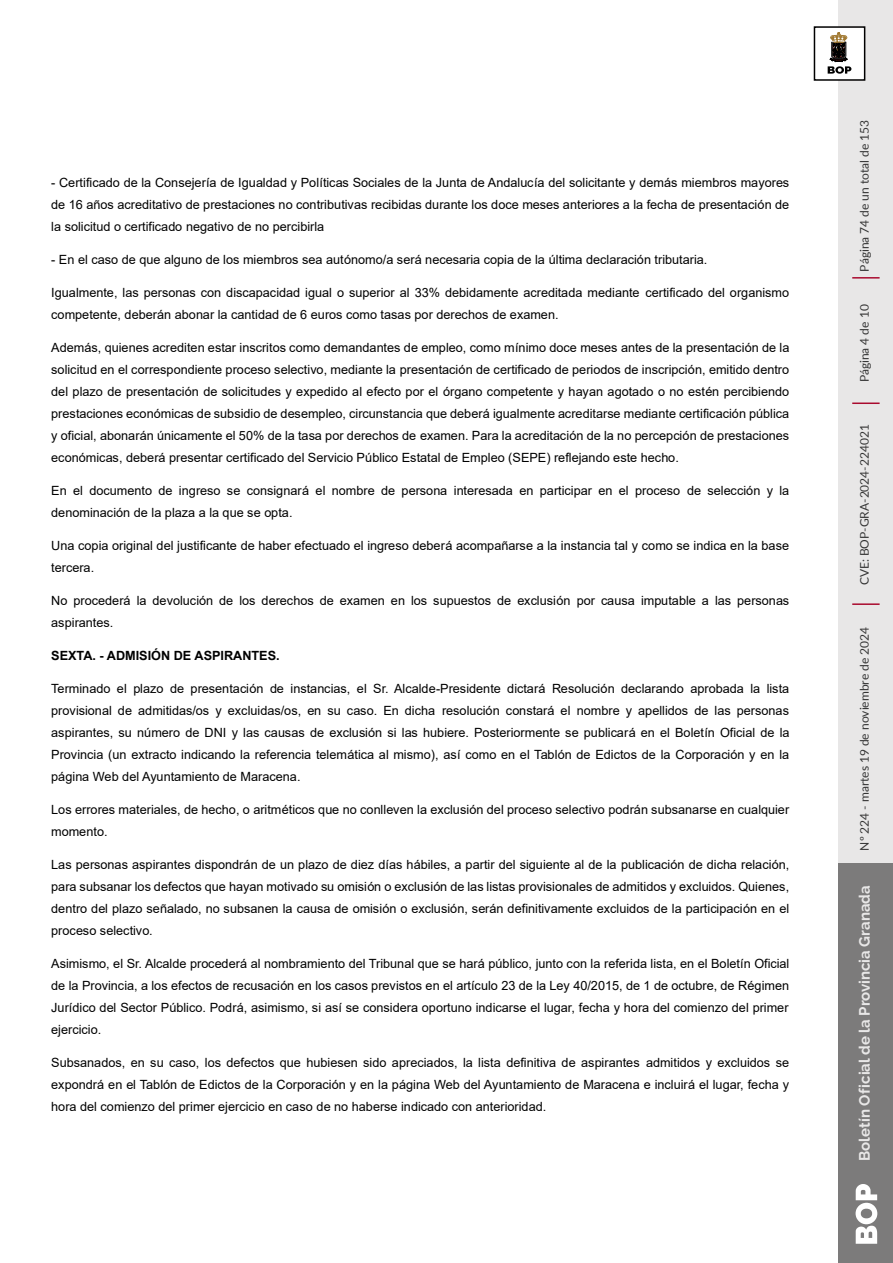
<style>
.page{position:relative;width:893px;height:1263px;background:#fff}
.page>*{position:absolute;margin:0;border:0;box-sizing:border-box;transform-origin:0 0}
.t1{font:700 15px "Raleway";color:#e8e7e7}
.t2{font:12.75px/21.9px "Arial";letter-spacing:.005em;color:#000;text-align:justify}
.t3{font:700 12.75px "Arial";color:#000}
.t4{font:12px "Lato";color:#333}
</style>
<div class="page">
<div style="left:839px;top:0;width:54px;height:1263px;background:#e8e7e7"></div>
<div style="left:839px;top:863px;width:54px;height:400px;background:#7c7b7b"></div>
<svg style="left:856px;top:1184px;width:21px;height:60px"></svg>
<div style="left:814px;top:27px;width:51px;height:53px;background:#fff"></div>
<div style="left:814px;top:26px;width:51px;height:55px;border:2px solid #000"></div>
<svg style="left:827px;top:28px;width:24px;height:46px"></svg>
<hr style="left:852px;top:402px;width:28px;height:2px;background:#a90a2e">
<hr style="left:852px;top:277px;width:28px;height:2px;background:#a90a2e">
<hr style="left:852px;top:603px;width:28px;height:2px;background:#a90a2e">
<p class="t2" style="left:51px;top:172px;width:740px">- Certificado de la Consejería de Igualdad y Políticas Sociales de la Junta de Andalucía del solicitante y demás miembros mayores de 16 años acreditativo de prestaciones no contributivas recibidas durante los doce meses anteriores a la fecha de presentación de la solicitud o certificado negativo de no percibirla</p>
<p class="t2" style="left:51px;top:249px;width:658px">- En el caso de que alguno de los miembros sea autónomo/a será necesaria copia de la última declaración tributaria.</p>
<p class="t2" style="left:51px;top:282px;width:739px">Igualmente, las personas con discapacidad igual o superior al 33% debidamente acreditada mediante certificado del organismo competente, deberán abonar la cantidad de 6 euros como tasas por derechos de examen.</p>
<p class="t2" style="left:51px;top:337px;width:740px">Además, quienes acrediten estar inscritos como demandantes de empleo, como mínimo doce meses antes de la presentación de la solicitud en el correspondiente proceso selectivo, mediante la presentación de certificado de periodos de inscripción, emitido dentro del plazo de presentación de solicitudes y expedido al efecto por el órgano competente y hayan agotado o no estén percibiendo prestaciones económicas de subsidio de desempleo, circunstancia que deberá igualmente acreditarse mediante certificación pública y oficial, abonarán únicamente el 50% de la tasa por derechos de examen. Para la acreditación de la no percepción de prestaciones económicas, deberá presentar certificado del Servicio Público Estatal de Empleo (SEPE) reflejando este hecho.</p>
<p class="t2" style="left:51px;top:480px;width:740px">En el documento de ingreso se consignará el nombre de persona interesada en participar en el proceso de selección y la denominación de la plaza a la que se opta.</p>
<p class="t2" style="left:51px;top:535px;width:739px">Una copia original del justificante de haber efectuado el ingreso deberá acompañarse a la instancia tal y como se indica en la base tercera.</p>
<p class="t2" style="left:51px;top:590px;width:739px">No procederá la devolución de los derechos de examen en los supuestos de exclusión por causa imputable a las personas aspirantes.</p>
<p class="t3" style="left:51px;top:649px;width:230px">SEXTA. - ADMISIÓN DE ASPIRANTES.</p>
<p class="t2" style="left:51px;top:678px;width:740px">Terminado el plazo de presentación de instancias, el Sr. Alcalde-Presidente dictará Resolución declarando aprobada la lista provisional de admitidas/os y excluidas/os, en su caso. En dicha resolución constará el nombre y apellidos de las personas aspirantes, su número de DNI y las causas de exclusión si las hubiere. Posteriormente se publicará en el Boletín Oficial de la Provincia (un extracto indicando la referencia telemática al mismo), así como en el Tablón de Edictos de la Corporación y en la página Web del Ayuntamiento de Maracena.</p>
<p class="t2" style="left:51px;top:799px;width:740px">Los errores materiales, de hecho, o aritméticos que no conlleven la exclusión del proceso selectivo podrán subsanarse en cualquier momento.</p>
<p class="t2" style="left:51px;top:854px;width:740px">Las personas aspirantes dispondrán de un plazo de diez días hábiles, a partir del siguiente al de la publicación de dicha relación, para subsanar los defectos que hayan motivado su omisión o exclusión de las listas provisionales de admitidos y excluidos. Quienes, dentro del plazo señalado, no subsanen la causa de omisión o exclusión, serán definitivamente excluidos de la participación en el proceso selectivo.</p>
<p class="t2" style="left:51px;top:953px;width:740px">Asimismo, el Sr. Alcalde procederá al nombramiento del Tribunal que se hará público, junto con la referida lista, en el Boletín Oficial de la Provincia, a los efectos de recusación en los casos previstos en el artículo 23 de la Ley 40/2015, de 1 de octubre, de Régimen Jurídico del Sector Público. Podrá, asimismo, si así se considera oportuno indicarse el lugar, fecha y hora del comienzo del primer ejercicio.</p>
<p class="t2" style="left:51px;top:1051px;width:739px">Subsanados, en su caso, los defectos que hubiesen sido apreciados, la lista definitiva de aspirantes admitidos y excluidos se expondrá en el Tablón de Edictos de la Corporación y en la página Web del Ayuntamiento de Maracena e incluirá el lugar, fecha y hora del comienzo del primer ejercicio en caso de no haberse indicado con anterioridad.</p>
<p class="t4" style="left:859px;top:272px;width:153px;rotate:-90deg">Página 74 de un total de 153</p>
<p class="t4" style="left:859px;top:382px;width:79px;rotate:-90deg">Página 4 de 10</p>
<p class="t4" style="left:859px;top:585px;width:162px;rotate:-90deg">CVE: BOP-GRA-2024-224021</p>
<p class="t4" style="left:859px;top:851px;width:225px;rotate:-90deg">Nº 224 - martes 19 de noviembre de 2024</p>
<p class="t1" style="left:856px;top:1161px;width:277px;rotate:-90deg">Boletín Oficial de la Provincia Granada</p>
</div>
